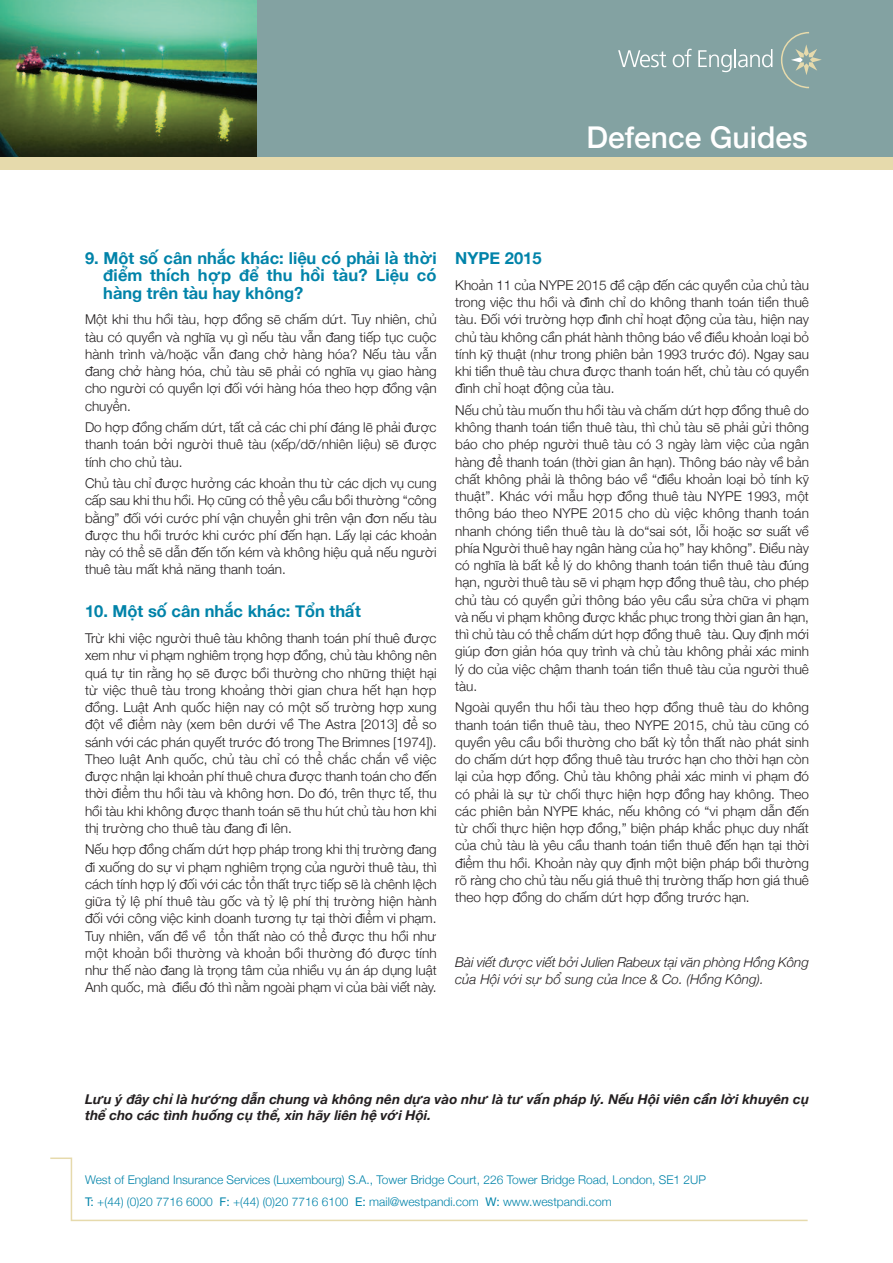
<style>
.page{position:relative;width:893px;height:1263px;background:#fff}
.page>*{position:absolute;margin:0;border:0;box-sizing:border-box;transform-origin:0 0}
.t1{font:500 30px "Helvetica Neue";color:#fff}
.t2{font:700 16.5px/17.2px "Helvetica Neue";color:#0083a9;text-align:justify}
.t3{font:300 13.5px/17.2px "Helvetica Neue";color:#231f20;text-align:justify}
.t4{font:italic 700 13.5px/16.5px "Helvetica Neue";color:#231f20}
.t5{font:italic 300 13.5px/17.2px "Helvetica Neue";letter-spacing:-.005em;color:#231f20}
.t6{font:300 12px/21.3px "Helvetica Neue";color:#0083a9}
.s1{font-weight:400}
</style>
<div class="page">
<div style="left:0;top:0;width:893px;height:164px;background:#83a2a2"></div>
<img style="left:0;top:0;width:256px;height:157px">
<div style="left:0;top:157px;width:893px;height:13px;background:#e6daac"></div>
<svg style="left:781px;top:32px;width:41px;height:56px"></svg>
<svg style="left:618px;top:50px;width:48px;height:17px"></svg>
<svg style="left:673px;top:49px;width:19px;height:18px"></svg>
<svg style="left:698px;top:49px;width:74px;height:23px"></svg>
<svg style="left:50px;top:1157px;width:758px;height:65px"></svg>
<h1 class="t1" style="left:586px;top:119px;width:223px">Defence Guides</h1>
<p class="t2" style="left:103px;top:249px;width:335px;text-indent:-18px">9. Một số cân nhắc khác: liệu có phải là thời điểm thích hợp để thu hồi tàu? Liệu có hàng trên tàu hay không?</p>
<p class="t3" style="left:85px;top:311px;width:353px">Một khi thu hồi tàu, hợp đồng sẽ chấm dứt. Tuy nhiên, chủ tàu có quyền và nghĩa vụ gì nếu tàu vẫn đang tiếp tục cuộc hành trình và/hoặc vẫn đang chở hàng hóa? Nếu tàu vẫn đang chở hàng hóa, chủ tàu sẽ phải có nghĩa vụ giao hàng cho người có quyền lợi đối với hàng hóa theo hợp đồng vận chuyển.</p>
<p class="t3" style="left:85px;top:418px;width:353px">Do hợp đồng chấm dứt, tất cả các chi phí đáng lẽ phải được thanh toán bởi người thuê tàu (xếp/dỡ/nhiên liệu) sẽ được tính cho chủ tàu.</p>
<p class="t3" style="left:85px;top:474px;width:353px">Chủ tàu chỉ được hưởng các khoản thu từ các dịch vụ cung cấp sau khi thu hồi. Họ cũng có thể yêu cầu bồi thường “công bằng” đối với cước phí vận chuyển ghi trên vận đơn nếu tàu được thu hồi trước khi cước phí đến hạn. Lấy lại các khoản này có thể sẽ dẫn đến tốn kém và không hiệu quả nếu người thuê tàu mất khả năng thanh toán.</p>
<p class="t2" style="left:85px;top:602px;width:278px">10. Một số cân nhắc khác: Tổn thất</p>
<p class="t3" style="left:85px;top:629px;width:353px">Trừ khi việc người thuê tàu không thanh toán phí thuê được xem như vi phạm nghiêm trọng hợp đồng, chủ tàu không nên quá tự tin rằng họ sẽ được bồi thường cho những thiệt hại từ việc thuê tàu trong khoảng thời gian chưa hết hạn hợp đồng. Luật Anh quốc hiện nay có một số trường hợp xung đột về điểm này (xem bên dưới về The Astra [2013] để so sánh với các phán quyết trước đó trong The Brimnes [1974]).<br>Theo luật Anh quốc, chủ tàu chỉ có thể chắc chắn về việc được nhận lại khoản phí thuê chưa được thanh toán cho đến thời điểm thu hồi tàu và không hơn. Do đó, trên thực tế, thu hồi tàu khi không được thanh toán sẽ thu hút chủ tàu hơn khi thị trường cho thuê tàu đang đi lên.</p>
<p class="t3" style="left:85px;top:841px;width:353px">Nếu hợp đồng chấm dứt hợp pháp trong khi thị trường đang đi xuống do sự vi phạm nghiêm trọng của người thuê tàu, thì cách tính hợp lý đối với các tổn thất trực tiếp sẽ là chênh lệch giữa tỷ lệ phí thuê tàu gốc và tỷ lệ phí thị trường hiện hành đối với công việc kinh doanh tương tự tại thời điểm vi phạm.<br>Tuy nhiên, vấn đề về tổn thất nào có thể được thu hồi như một khoản bồi thường và khoản bồi thường đó được tính như thế nào đang là trọng tâm của nhiều vụ án áp dụng luật Anh quốc, mà điều đó thì nằm ngoài phạm vi của bài viết này.</p>
<p class="t2" style="left:455px;top:249px;width:88px">NYPE 2015</p>
<p class="t3" style="left:455px;top:276px;width:355px">Khoản 11 của NYPE 2015 đề cập đến các quyền của chủ tàu trong việc thu hồi và đình chỉ do không thanh toán tiền thuê tàu. Đối với trường hợp đình chỉ hoạt động của tàu, hiện nay chủ tàu không cần phát hành thông báo về điều khoản loại bỏ tính kỹ thuật (như trong phiên bản 1993 trước đó). Ngay sau khi tiền thuê tàu chưa được thanh toán hết, chủ tàu có quyền đình chỉ hoạt động của tàu.</p>
<p class="t3" style="left:455px;top:401px;width:355px">Nếu chủ tàu muốn thu hồi tàu và chấm dứt hợp đồng thuê do không thanh toán tiền thuê tàu, thì chủ tàu sẽ phải gửi thông báo cho phép người thuê tàu có 3 ngày làm việc của ngân hàng để thanh toán (thời gian ân hạn). Thông báo này về bản chất không phải là thông báo về “điều khoản loại bỏ tính kỹ thuật”. Khác với mẫu hợp đồng thuê tàu NYPE 1993, một thông báo theo NYPE 2015 cho dù việc không thanh toán nhanh chóng tiền thuê tàu là do“sai sót, lỗi hoặc sơ suất về phía Người thuê hay ngân hàng của họ” hay không”. Điều này có nghĩa là bất kể lý do không thanh toán tiền thuê tàu đúng hạn, người thuê tàu sẽ vi phạm hợp đồng thuê tàu, cho phép chủ tàu có quyền gửi thông báo yêu cầu sửa chữa vi phạm và nếu vi phạm không được khắc phục trong thời gian ân hạn, thì chủ tàu có thể chấm dứt hợp đồng thuê tàu. Quy định mới giúp đơn giản hóa quy trình và chủ tàu không phải xác minh lý do của việc chậm thanh toán tiền thuê tàu của người thuê tàu.</p>
<p class="t3" style="left:455px;top:699px;width:355px">Ngoài quyền thu hồi tàu theo hợp đồng thuê tàu do không thanh toán tiền thuê tàu, theo NYPE 2015, chủ tàu cũng có quyền yêu cầu bồi thường cho bất kỳ tổn thất nào phát sinh do chấm dứt hợp đồng thuê tàu trước hạn cho thời hạn còn lại của hợp đồng. Chủ tàu không phải xác minh vi phạm đó có phải là sự từ chối thực hiện hợp đồng hay không. Theo các phiên bản NYPE khác, nếu không có “vi phạm dẫn đến từ chối thực hiện hợp đồng,” biện pháp khắc phục duy nhất của chủ tàu là yêu cầu thanh toán tiền thuê đến hạn tại thời điểm thu hồi. Khoản này quy định một biện pháp bồi thường rõ ràng cho chủ tàu nếu giá thuê thị trường thấp hơn giá thuê theo hợp đồng do chấm dứt hợp đồng trước hạn.</p>
<p class="t5" style="left:455px;top:953px;width:355px">Bài viết được viết bởi Julien Rabeux tại văn phòng Hồng Kông của Hội với sự bổ sung của Ince &amp; Co. (Hồng Kông).</p>
<p class="t4" style="left:85px;top:1090px;width:725px">Lưu ý đây chỉ là hướng dẫn chung và không nên dựa vào như là tư vấn pháp lý. Nếu Hội viên cần lời khuyên cụ thể cho các tình huống cụ thể, xin hãy liên hệ với Hội.</p>
<p class="t6" style="left:85px;top:1169px;width:622px">West of England Insurance Services (Luxembourg) S.A., Tower Bridge Court, 226 Tower Bridge Road, London, SE1 2UP<br><span class="s1">T:</span> +(44) (0)20 7716 6000 <span class="s1">F:</span> +(44) (0)20 7716 6100 <span class="s1">E:</span> mail@westpandi.com <span class="s1">W:</span> www.westpandi.com</p>
</div>
